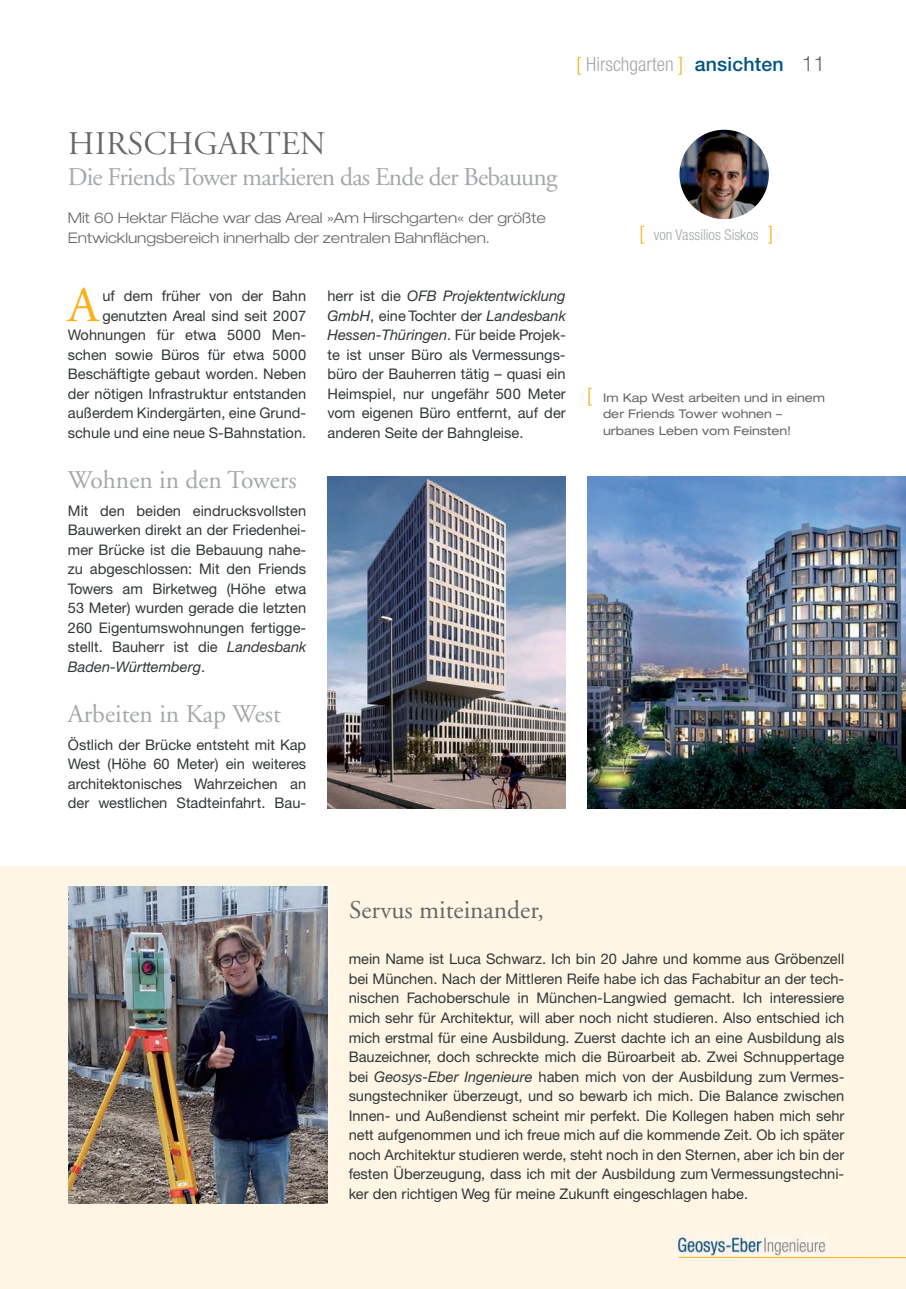
<style>
.page{position:relative;width:906px;height:1289px;background:#fff}
.page>*{position:absolute;margin:0;border:0;box-sizing:border-box;transform-origin:0 0}
.t1{font:49.65px "Adobe Garamond LT";color:#fbb018}
.t2{font:33px "Adobe Garamond LT Titling";color:#656868}
.t3{font:25.5px "Adobe Garamond LT";letter-spacing:-.03em;color:#a4a8aa}
.t4{font:25.5px "Adobe Garamond LT";color:#a4a8aa}
.t5{font:25.5px "Adobe Garamond LT";color:#656868}
.t6{font:300 condensed 19.5px "Helvetica Neue";color:#a4a8aa}
.t7{font:300 condensed 15px "Helvetica Neue";color:#a4a8aa}
.t8{font:14.7px/19.5px "Helvetica Neue CE";color:#313638;text-align:justify}
.t9{font:300 expanded 14.7px/19.5px "Helvetica Neue";color:#656868}
.t10{font:expanded 12px/16.5px "Helvetica Neue";color:#656868}
.s1{font-family:"Helvetica Neue CE";font-stretch:normal;color:#fbb018}
.s2{font-family:"Helvetica Neue CE";font-weight:500;font-stretch:normal;color:#005486}
.s3{font-family:"Helvetica Neue CE";font-stretch:normal;font-size:21px;color:#656868}
.s4{font-style:italic}
.s5{font-family:"Helvetica Neue CE";font-stretch:normal;font-size:19.5px;color:#fbb018}
.s6{font-family:"Helvetica Neue CE";font-weight:300;font-stretch:normal;font-size:19.5px;color:#fbb018}
</style>
<div class="page">
<div style="left:0;top:866px;width:906px;height:422px;background:#fef5e5"></div>
<hr style="left:679px;top:1256px;width:227px;height:1px;background:#fbb018">
<img style="left:677px;top:1235px;width:149px;height:19px">
<img style="left:68px;top:886px;width:259px;height:317px">
<img style="left:587px;top:476px;width:319px;height:332px">
<img style="left:327px;top:476px;width:239px;height:332px">
<img style="left:679px;top:130px;width:90px;height:89px;border-radius:45px">
<h3 class="t6" style="left:576px;top:53px;width:250px"><span class="s1">[</span> Hirschgarten <span class="s1">]</span> <span class="s2">ansichten</span> <span class="s3">11</span></h3>
<h2 class="t2" style="left:68px;top:124px;width:259px">HIRSCHGARTEN</h2>
<h3 class="t3" style="left:68px;top:161px;width:491px">Die Friends Tower markieren das Ende der Bebauung</h3>
<p class="t9" style="left:68px;top:208px;width:480px">Mit 60 Hektar Fläche war das Areal »Am Hirschgarten« der größte<br>Entwicklungsbereich innerhalb der zentralen Bahnflächen.</p>
<h1 class="t1" style="left:68px;top:275px;width:32px">A</h1>
<p class="t8" style="left:68px;top:286px;width:240px;text-align:right">uf dem früher von der Bahn genutzten Areal sind seit 2007<br>Wohnungen für etwa 5000 Men&shy;schen sowie Büros für etwa 5000<br>Beschäftigte gebaut worden. Neben der nötigen Infrastruktur entstanden außerdem Kindergärten, eine Grund&shy;schule und eine neue S-Bahnstation.</p>
<h3 class="t4" style="left:68px;top:464px;width:230px">Wohnen in den Towers</h3>
<p class="t8" style="left:68px;top:501px;width:240px">Mit den beiden eindrucksvollsten Bauwerken direkt an der Friedenhei&shy;mer Brücke ist die Bebauung nahe&shy;zu abgeschlossen: Mit den Friends Towers am Birketweg (Höhe etwa 53 Meter) wurden gerade die letzten 260 Eigentumswohnungen fertigge&shy;stellt. Bauherr ist die <span class="s4">Landesbank Baden-Württemberg</span>.</p>
<h3 class="t4" style="left:68px;top:698px;width:214px">Arbeiten in Kap West</h3>
<p class="t8" style="left:68px;top:735px;width:240px">Östlich der Brücke entsteht mit Kap West (Höhe 60 Meter) ein weiteres architektonisches Wahrzeichen an der westlichen Stadteinfahrt. Bau-</p>
<p class="t8" style="left:327px;top:286px;width:240px">herr ist die <span class="s4">OFB Projektentwicklung GmbH</span>, eine Tochter der <span class="s4">Landesbank Hessen-Thüringen</span>. Für beide Projek&shy;te ist unser Büro als Vermessungs&shy;büro der Bauherren tätig – quasi ein Heimspiel, nur ungefähr 500 Meter vom eigenen Büro entfernt, auf der anderen Seite der Bahngleise.</p>
<p class="t7" style="left:639px;top:226px;width:135px"><span class="s5">[</span> von Vassilios Siskos <span class="s5">]</span></p>
<p class="t10" style="left:603px;top:389px;width:223px;text-indent:-16px"><span class="s6">[</span> Im Kap West arbeiten und in einem der Friends Tower wohnen – urbanes Leben vom Feinsten!</p>
<h3 class="t5" style="left:349px;top:894px;width:196px">Servus miteinander,</h3>
<p class="t8" style="left:349px;top:949px;width:497px">mein Name ist Luca Schwarz. Ich bin 20 Jahre und komme aus Gröbenzell bei München. Nach der Mittleren Reife habe ich das Fachabitur an der tech&shy;nischen Fachoberschule in München-Langwied gemacht. Ich interessiere mich sehr für Architektur, will aber noch nicht studieren. Also entschied ich mich erstmal für eine Ausbildung. Zuerst dachte ich an eine Ausbildung als Bauzeichner, doch schreckte mich die Büroarbeit ab. Zwei Schnuppertage bei <span class="s4">Geosys-Eber Ingenieure</span> haben mich von der Ausbildung zum Vermes&shy;sungstechniker überzeugt, und so bewarb ich mich. Die Balance zwischen Innen- und Außendienst scheint mir perfekt. Die Kollegen haben mich sehr nett aufgenommen und ich freue mich auf die kommende Zeit. Ob ich später noch Architektur studieren werde, steht noch in den Sternen, aber ich bin der festen Überzeugung, dass ich mit der Ausbildung zum Vermessungstechni&shy;ker den richtigen Weg für meine Zukunft eingeschlagen habe.</p>
</div>
